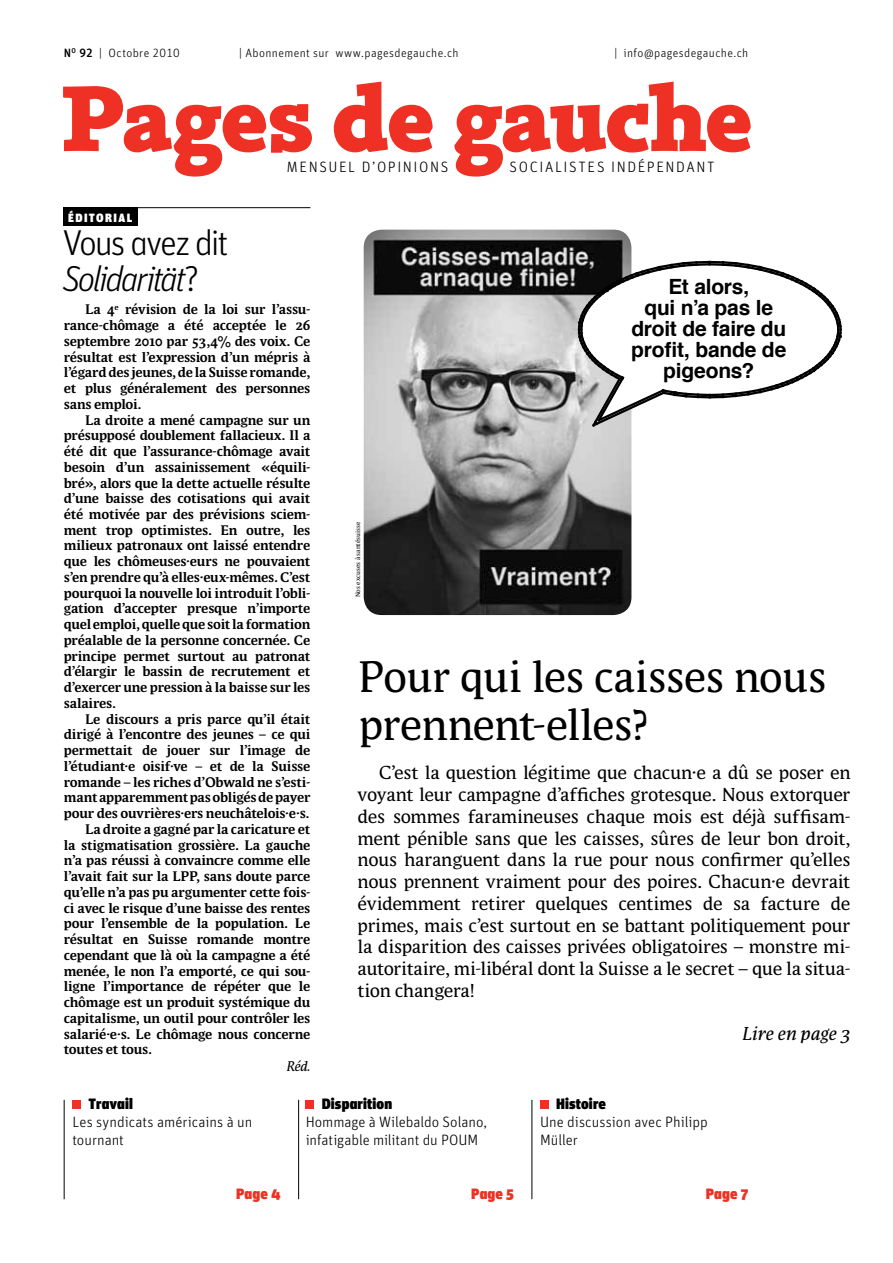
<style>
.page{position:relative;width:893px;height:1263px;background:#fff}
.page>*{position:absolute;margin:0;border:0;box-sizing:border-box;transform-origin:0 0}
.t1{font:700 102px "Silica";letter-spacing:-.015em;color:#ee3124}
.t2{font:40.5px/48px "Parable";letter-spacing:-.025em;color:#000}
.t3{font:italic 300 36px "Unit";letter-spacing:-.065em;color:#000}
.t4{font:36px "Unit Light Alternate";letter-spacing:-.065em;color:#000}
.t5{font:700 21px/21px "Helvetica";letter-spacing:-.01em;color:#000;text-align:center}
.t6{font:17.25px/21.8px "Parable";letter-spacing:-.02em;color:#000;text-align:justify}
.t7{font:italic 17.25px "Parable";letter-spacing:-.025em;color:#000}
.t8{font:300 15px/18px "Unit";color:#000}
.t9{font:15px "Unit Light Alternate";letter-spacing:.105em;color:#000}
.t10{font:15px "Unit Ultra Alternate";letter-spacing:.01em;color:#000}
.t11{font:15px "Unit Ultra Alternate";color:#ee3124}
.t12{font:700 12.75px/15.8px "Parable";letter-spacing:-.02em;color:#000;text-align:justify}
.t13{font:italic 12.75px "Parable";color:#000}
.t14{font:300 12px "Unit";letter-spacing:.035em;color:#000}
.t15{font:12px "Unit Light LF";letter-spacing:.035em;color:#000}
.t16{font:12px "Unit Ultra Alternate";letter-spacing:.12em;color:#fff}
.t17{font:6px "Parable";letter-spacing:.01em;color:#000}
.s1{font-family:"Unit Medium LF"}
.s2{font-family:"Unit Light LF";font-weight:400}
.s3{font-family:"Unit Light Alternate";font-weight:400;font-style:normal}
</style>
<div class="page">
<div style="left:72px;top:1101px;width:9px;height:8px;background:#ee3124"></div>
<div style="left:306px;top:1101px;width:8px;height:8px;background:#ee3124"></div>
<div style="left:540px;top:1101px;width:9px;height:8px;background:#ee3124"></div>
<hr style="left:531px;top:1100px;width:1px;height:99px;background:#000">
<hr style="left:298px;top:1100px;width:1px;height:99px;background:#000">
<hr style="left:64px;top:1100px;width:1px;height:99px;background:#000">
<div style="left:64px;top:208px;width:74px;height:18px;background:#000"></div>
<hr style="left:64px;top:207px;width:246px;height:1px;background:#000">
<img style="left:364px;top:230px;width:267px;height:385px">
<svg style="left:577px;top:260px;width:265px;height:168px"></svg>
<p class="t15" style="left:64px;top:45px;width:117px"><span class="s1">N</span><sup>o</sup> <span class="s1">92</span> | Octobre 2010</p>
<p class="t14" style="left:239px;top:45px;width:221px"><span class="s2">| Abonnement sur</span> www.pagesdegauche.ch</p>
<p class="t14" style="left:614px;top:45px;width:135px"><span class="s2">|</span> info@pagesdegauche.ch</p>
<h1 class="t1" style="left:62px;top:57px;width:693px">Pages de gauche</h1>
<p class="t9" style="left:509px;top:157px;width:111px">SOCIALISTEs ind</p>
<p class="t9" style="left:638px;top:157px;width:20px">épendant</p>
<p class="t9" style="left:287px;top:157px;width:162px">MENSUEL D’OPINIONs</p>
<p class="t16" style="left:68px;top:210px;width:66px">éditorial</p>
<h3 class="t4" style="left:63px;top:220px;width:167px">Vous avez dit</h3>
<h3 class="t3" style="left:63px;top:256px;width:138px">Solidarität<span class="s3">?</span></h3>
<h3 class="t5" style="left:631px;top:277px;width:157px">Et alors,<br>qui n’a pas le droit de faire du profit, bande de pigeons?</h3>
<p class="t12" style="left:64px;top:301px;width:248px;text-indent:21px">La 4<sup>e</sup> révision de la loi sur l’assu&shy;rance-chômage a été acceptée le 26 septembre 2010 par 53,4% des voix. Ce résultat est l’expression d’un mépris à l’égard des jeunes, de la Suisse romande, et plus généralement des personnes sans emploi.</p>
<p class="t12" style="left:64px;top:412px;width:248px;text-indent:21px">La droite a mené campagne sur un présupposé doublement fallacieux. Il a été dit que l’assurance-chômage avait besoin d’un assainissement «équili&shy;bré», alors que la dette actuelle résulte d’une baisse des cotisations qui avait été motivée par des prévisions sciem&shy;ment trop optimistes. En outre, les milieux patronaux ont laissé entendre que les chômeuses·eurs ne pouvaient s’en prendre qu’à elles·eux-mêmes. C’est pourquoi la nouvelle loi introduit l’obli&shy;gation d’accepter presque n’importe quel emploi, quelle que soit la formation préalable de la personne concernée. Ce principe permet surtout au patronat d’élargir le bassin de recrutement et d’exercer une pression à la baisse sur les salaires.</p>
<p class="t12" style="left:85px;top:711px;width:227px">Le discours a pris parce qu’il était</p>
<p class="t12" style="left:64px;top:727px;width:248px">dirigé à l’encontre des jeunes – ce qui</p>
<p class="t12" style="left:64px;top:742px;width:248px">permettait de jouer sur l’image de</p>
<p class="t12" style="left:64px;top:758px;width:248px">l’étudiant·e oisif·ve – et de la Suisse</p>
<p class="t12" style="left:64px;top:774px;width:248px">romande – les riches d’Obwald ne s’esti-</p>
<p class="t12" style="left:64px;top:789px;width:248px">mant apparemment pas obligés de payer</p>
<p class="t12" style="left:64px;top:805px;width:247px">pour des ouvrières·ers neuchâtelois·e·s.</p>
<p class="t12" style="left:85px;top:821px;width:227px">La droite a gagné par la caricature et</p>
<p class="t12" style="left:64px;top:837px;width:248px">la stigmatisation grossière. La gauche</p>
<p class="t12" style="left:64px;top:852px;width:248px">n’a pas réussi à convaincre comme elle</p>
<p class="t12" style="left:64px;top:868px;width:248px">l’avait fait sur la LPP, sans doute parce</p>
<p class="t12" style="left:64px;top:884px;width:248px">qu’elle n’a pas pu argumenter cette fois-</p>
<p class="t12" style="left:64px;top:900px;width:248px">ci avec le risque d’une baisse des rentes</p>
<p class="t12" style="left:64px;top:915px;width:248px">pour l’ensemble de la population. Le</p>
<p class="t12" style="left:64px;top:931px;width:248px">résultat en Suisse romande montre</p>
<p class="t12" style="left:64px;top:947px;width:248px">cependant que là où la campagne a été</p>
<p class="t12" style="left:64px;top:963px;width:248px">menée, le non l’a emporté, ce qui sou-</p>
<p class="t12" style="left:64px;top:978px;width:248px">ligne l’importance de répéter que le</p>
<p class="t12" style="left:64px;top:994px;width:248px">chômage est un produit systémique du</p>
<p class="t12" style="left:64px;top:1010px;width:248px">capitalisme, un outil pour contrôler les</p>
<p class="t12" style="left:64px;top:1026px;width:248px">salarié·e·s. Le chômage nous concerne</p>
<p class="t12" style="left:64px;top:1041px;width:90px">toutes et tous.</p>
<p class="t13" style="left:286px;top:1058px;width:26px">Réd.</p>
<p class="t10" style="left:88px;top:1095px;width:46px">Travail</p>
<p class="t8" style="left:72px;top:1113px;width:181px">Les syndicats américains à un tournant</p>
<p class="t17" style="left:354px;top:597px;width:77px;rotate:-90deg">Nos excuses à santésuisse</p>
<h2 class="t2" style="left:358px;top:653px;width:471px">Pour qui les caisses nous prennent-elles?</h2>
<p class="t6" style="left:358px;top:762px;width:494px;text-indent:21px">C’est la question légitime que chacun·e a dû se poser en voyant leur campagne d’affiches grotesque. Nous extorquer des sommes faramineuses chaque mois est déjà suffisam&shy;ment pénible sans que les caisses, sûres de leur bon droit, nous haranguent dans la rue pour nous confirmer qu’elles nous prennent vraiment pour des poires. Chacun·e devrait évidemment retirer quelques centimes de sa facture de primes, mais c’est surtout en se battant politiquement pour la disparition des caisses privées obligatoires – monstre mi&shy;autoritaire, mi-libéral dont la Suisse a le secret – que la situa&shy;tion changera!</p>
<h3 class="t7" style="left:742px;top:1022px;width:110px">Lire en page 3</h3>
<p class="t10" style="left:322px;top:1095px;width:72px">Disparition</p>
<p class="t8" style="left:306px;top:1113px;width:183px">Hommage à Wilebaldo Solano, infatigable militant du POUM</p>
<p class="t10" style="left:556px;top:1095px;width:52px">Histoire</p>
<p class="t8" style="left:540px;top:1113px;width:169px">Une discussion avec Philipp<br>Müller</p>
<p class="t11" style="left:236px;top:1185px;width:46px">Page 4</p>
<p class="t11" style="left:471px;top:1185px;width:44px">Page 5</p>
<p class="t11" style="left:706px;top:1185px;width:44px">Page 7</p>
</div>
